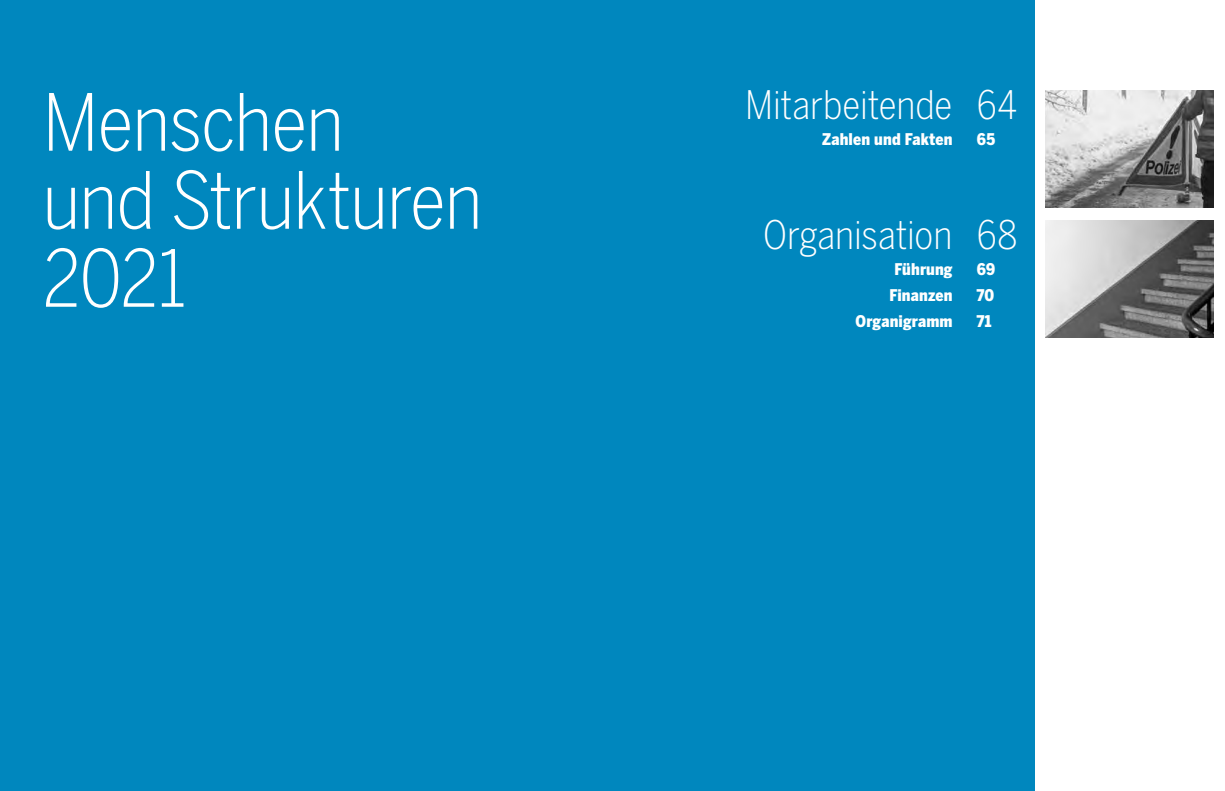
<style>
.page{position:relative;width:1225px;height:791px;background:#fff}
.page>*{position:absolute;margin:0;border:0;box-sizing:border-box;transform-origin:0 0}
.Kapitel_Haupttitel{font:300 78px/78px "Benton Sans Cond";letter-spacing:-.015em;color:#fff}
.t1{font:300 39px "Benton Sans Cond";letter-spacing:-.005em;color:#fff}
.t2{font:900 16px "Benton Sans Cond";letter-spacing:.01em;color:#fff}
</style>
<div class="page">
<div style="left:0;top:0;width:1034px;height:791px;background:#0087be"></div>
<img style="left:1045px;top:220px;width:168px;height:117px">
<img style="left:1045px;top:90px;width:168px;height:117px">
<h1 class="Kapitel_Haupttitel" style="left:42px;top:83px;width:441px">Menschen<br>und Strukturen<br>2021</h1>
<h2 class="t1" style="left:745px;top:82px;width:273px">Mitarbeitende 64</h2>
<p class="t2" style="left:822px;top:129px;width:132px">Zahlen und Fakten</p>
<p class="t2" style="left:977px;top:129px;width:20px">65</p>
<h2 class="t1" style="left:763px;top:212px;width:256px">Organisation 68</h2>
<p class="t2" style="left:894px;top:259px;width:60px">Führung</p>
<p class="t2" style="left:977px;top:259px;width:20px">69</p>
<p class="t2" style="left:889px;top:285px;width:65px">Finanzen</p>
<p class="t2" style="left:977px;top:285px;width:19px">70</p>
<p class="t2" style="left:855px;top:311px;width:99px">Organigramm</p>
<p class="t2" style="left:977px;top:311px;width:16px">71</p>
</div>
